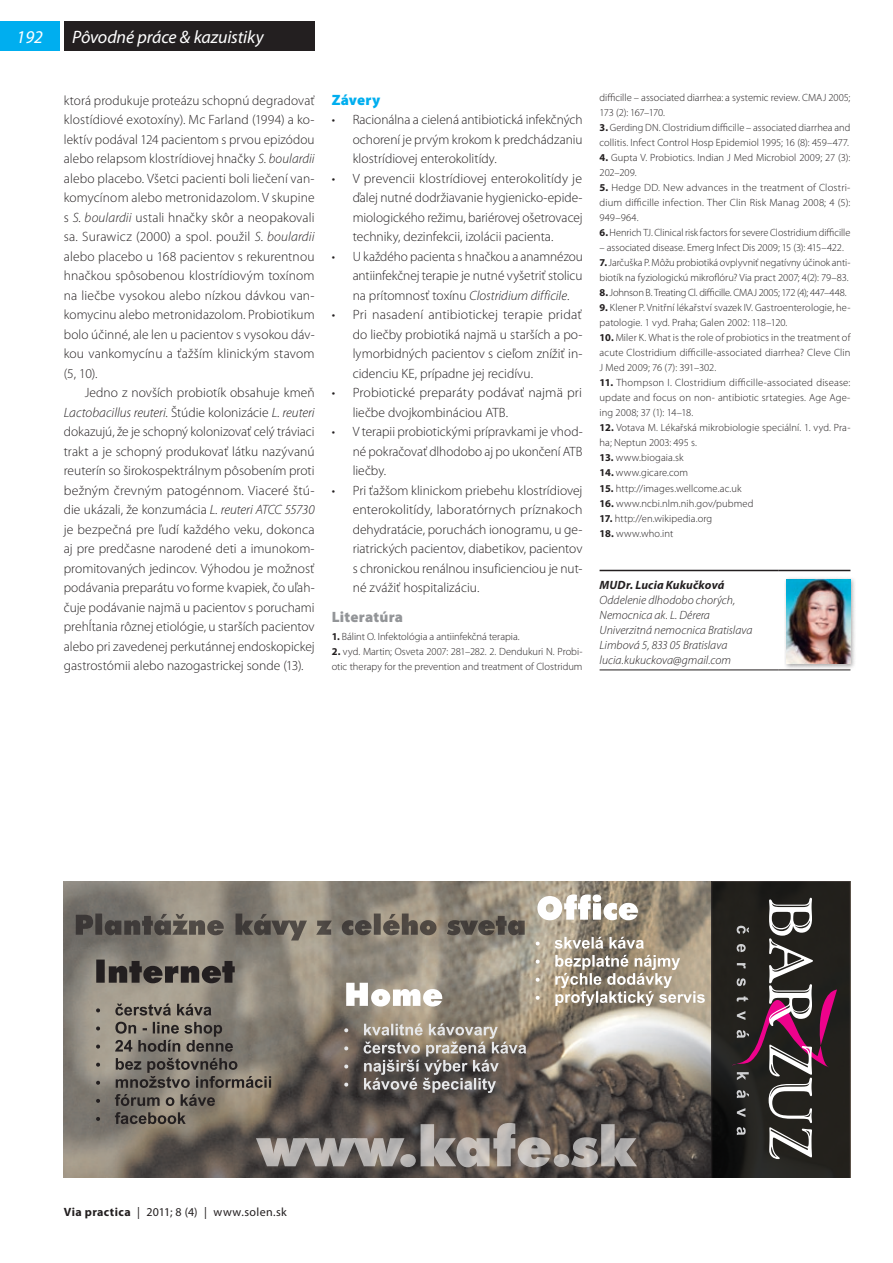
<style>
.page{position:relative;width:893px;height:1263px;background:#fff}
.page>*{position:absolute;margin:0;border:0;box-sizing:border-box;transform-origin:0 0}
.t1{font:italic 18px "Myriad Pro";letter-spacing:-.01em;color:#fff}
.t2{font:900 15px "Myriad Pro";letter-spacing:.02em;color:#939598}
.t3{font:900 15px "Myriad Pro";letter-spacing:.02em;color:#00aeef}
.t4{font:300 13.5px/19.5px "Myriad Pro";color:#231f20;text-align:justify}
.t5{font:italic 300 12px/15px "Myriad Pro";color:#231f20}
.t6{font:12px "Myriad Pro";letter-spacing:.03em;color:#231f20}
.t7{font:italic 700 12px "Myriad Pro";letter-spacing:.01em;color:#231f20}
.t8{font:300 10.5px/15px "Myriad Pro";letter-spacing:.005em;color:#231f20}
.t9{font:300 10.5px "Myriad Pro";letter-spacing:-.025em;color:#231f20}
.s1{font-style:italic}
.s2{font-weight:700}
</style>
<div class="page">
<div style="left:0;top:21px;width:60px;height:30px;background:#00aeef"></div>
<div style="left:64px;top:21px;width:251px;height:30px;background:#231f20"></div>
<hr style="left:600px;top:570px;width:178px;height:1px;background:#231f20">
<hr style="left:778px;top:570px;width:72px;height:1px;background:#231f20">
<hr style="left:600px;top:669px;width:178px;height:1px;background:#231f20">
<hr style="left:778px;top:669px;width:72px;height:1px;background:#231f20">
<div style="left:783px;top:576px;width:73px;height:94px;background:#231f20;opacity:.4"></div>
<img style="left:787px;top:579px;width:63px;height:85px">
<img style="left:64px;top:881px;width:647px;height:297px">
<svg style="left:76px;top:894px;width:629px;height:273px"></svg>
<svg style="left:711px;top:881px;width:139px;height:297px"></svg>
<h1 class="t1" style="left:16px;top:26px;width:28px">192</h1>
<h1 class="t1" style="left:72px;top:26px;width:193px">Pôvodné práce &amp; kazuistiky</h1>
<p class="t4" style="left:64px;top:90px;width:252px">ktorá produkuje proteázu schopnú degradovať klostídiové exotoxíny). Mc Farland (1994) a ko&shy;lektív podával 124 pacientom s prvou epizódou alebo relapsom klostrídiovej hnačky <span class="s1">S. boulardii </span>alebo placebo. Všetci pacienti boli liečení van&shy;komycínom alebo metronidazolom. V skupine s <span class="s1">S. boulardii</span> ustali hnačky skôr a neopakovali sa. Surawicz (2000) a spol. použil <span class="s1">S. boulardii </span>alebo placebo u 168 pacientov s rekurentnou hnačkou spôsobenou klostrídiovým toxínom na liečbe vysokou alebo nízkou dávkou van&shy;komycinu alebo metronidazolom. Probiotikum bolo účinné, ale len u pacientov s vysokou dáv&shy;kou vankomycínu a ťažším klinickým stavom (5, 10).</p>
<p class="t4" style="left:64px;top:383px;width:252px;text-indent:21px">Jedno z novších probiotík obsahuje kmeň <span class="s1">Lactobacillus reuteri</span>. Štúdie kolonizácie <span class="s1">L. reuteri </span>dokazujú, že je schopný kolonizovať celý tráviaci trakt a je schopný produkovať látku nazývanú reuterín so širokospektrálnym pôsobením proti bežným črevným patogénnom. Viaceré štú&shy;die ukázali, že konzumácia <span class="s1">L. reuteri ATCC 55730 </span>je bezpečná pre ľudí každého veku, dokonca aj pre predčasne narodené deti a imunokom&shy;promitovaných jedincov. Výhodou je možnosť podávania preparátu vo forme kvapiek, čo uľah&shy;čuje podávanie najmä u pacientov s poruchami prehĺtania rôznej etiológie, u starších pacientov alebo pri zavedenej perkutánnej endoskopickej gastrostómii alebo nazogastrickej sonde (13).</p>
<p class="t3" style="left:332px;top:89px;width:50px">Závery</p>
<p class="t4" style="left:353px;top:110px;width:232px;text-indent:-21px">• Racionálna a cielená antibiotická infekčných ochorení je prvým krokom k predchádzaniu klostrídiovej enterokolitídy.</p>
<p class="t4" style="left:353px;top:168px;width:231px;text-indent:-21px">• V prevencii klostrídiovej enterokolitídy je ďalej nutné dodržiavanie hygienicko-epide&shy;miologického režimu, bariérovej ošetrovacej techniky, dezinfekcii, izolácii pacienta.</p>
<p class="t4" style="left:353px;top:246px;width:232px;text-indent:-21px">• U každého pacienta s hnačkou a anamnézou antiinfekčnej terapie je nutné vyšetriť stolicu na prítomnosť toxínu <span class="s1">Clostridium difficile</span>.</p>
<p class="t4" style="left:353px;top:305px;width:231px;text-indent:-21px">• Pri nasadení antibiotickej terapie pridať do liečby probiotiká najmä u starších a po&shy;lymorbidných pacientov s cieľom znížiť in&shy;cidenciu KE, prípadne jej recidívu.</p>
<p class="t4" style="left:353px;top:383px;width:231px;text-indent:-21px">• Probiotické preparáty podávať najmä pri liečbe dvojkombináciou ATB.</p>
<p class="t4" style="left:353px;top:422px;width:232px;text-indent:-21px">• V terapii probiotickými prípravkami je vhod&shy;né pokračovať dlhodobo aj po ukončení ATB liečby.</p>
<p class="t4" style="left:353px;top:480px;width:231px;text-indent:-21px">• Pri ťažšom klinickom priebehu klostrídiovej enterokolitídy, laboratórnych príznakoch dehydratácie, poruchách ionogramu, u ge&shy;riatrických pacientov, diabetikov, pacientov s chronickou renálnou insuficienciou je nut&shy;né zvážiť hospitalizáciu.</p>
<p class="t2" style="left:332px;top:607px;width:73px">Literatúra</p>
<p class="t8" style="left:332px;top:629px;width:190px"><span class="s2">1.</span> Bálint O. Infektológia a antiinfekčná terapia.</p>
<p class="t8" style="left:332px;top:644px;width:252px"><span class="s2">2.</span> vyd. Martin; Osveta 2007: 281–282. 2. Dendukuri N. Probi&shy;otic therapy for the prevention and treatment of Clostridum</p>
<p class="t8" style="left:600px;top:90px;width:252px">difficille – associated diarrhea: a systemic review. CMAJ 2005;<br>173 (2): 167–170.</p>
<p class="t8" style="left:600px;top:120px;width:252px"><span class="s2">3.</span> Gerding DN. Clostridium difficille – associated diarrhea and collitis. Infect Control Hosp Epidemiol 1995; 16 (8): 459–477.</p>
<p class="t8" style="left:600px;top:150px;width:252px"><span class="s2">4.</span> Gupta V. Probiotics. Indian J Med Microbiol 2009; 27 (3):<br>202–209.</p>
<p class="t8" style="left:600px;top:180px;width:252px;text-align:justify"><span class="s2">5.</span> Hedge DD. New advances in the treatment of Clostri&shy;dium difficille infection. Ther Clin Risk Manag 2008; 4 (5):<br>949–964.</p>
<p class="t8" style="left:600px;top:225px;width:252px"><span class="s2">6.</span> Henrich TJ. Clinical risk factors for severe Clostridium difficille</p>
<p class="t8" style="left:600px;top:240px;width:246px">– associated disease. Emerg Infect Dis 2009; 15 (3): 415–422.</p>
<p class="t8" style="left:600px;top:255px;width:252px"><span class="s2">7.</span> Jarčuška P. Môžu probiotiká ovplyvniť negatívny účinok anti&shy;biotík na fyziologickú mikroflóru? Via pract 2007; 4(2): 79–83.</p>
<p class="t9" style="left:600px;top:287px;width:249px"><span class="s2">8.</span> Johnson B. Treating Cl. difficille. CMAJ 2005; 172 (4); 447–448.</p>
<p class="t8" style="left:600px;top:300px;width:252px"><span class="s2">9.</span> Klener P. Vnitřní lékařství svazek IV. Gastroenterologie, he&shy;patologie. 1 vyd. Praha; Galen 2002: 118–120.</p>
<p class="t8" style="left:600px;top:330px;width:252px;text-align:justify"><span class="s2">10.</span> Miler K. What is the role of probiotics in the treatment of acute Clostridium difficille-associated diarrhea? Cleve Clin J Med 2009; 76 (7): 391–302.</p>
<p class="t8" style="left:600px;top:375px;width:252px;text-align:justify"><span class="s2">11.</span> Thompson I. Clostridium difficille-associated disease: update and focus on non- antibiotic srtategies. Age Age&shy;ing 2008; 37 (1): 14–18.</p>
<p class="t8" style="left:600px;top:420px;width:252px"><span class="s2">12.</span> Votava M. Lékařská mikrobiologie speciální. 1. vyd. Pra&shy;ha; Neptun 2003: 495 s.</p>
<p class="t8" style="left:600px;top:450px;width:85px"><span class="s2">13.</span> www.biogaia.sk</p>
<p class="t8" style="left:600px;top:465px;width:90px"><span class="s2">14.</span> www.gicare.com</p>
<p class="t8" style="left:600px;top:480px;width:144px"><span class="s2">15.</span> http://images.wellcome.ac.uk</p>
<p class="t8" style="left:600px;top:495px;width:155px"><span class="s2">16.</span> www.ncbi.nlm.nih.gov/pubmed</p>
<p class="t8" style="left:600px;top:510px;width:114px"><span class="s2">17.</span> http://en.wikipedia.org</p>
<p class="t8" style="left:600px;top:525px;width:75px"><span class="s2">18.</span> www.who.int</p>
<p class="t7" style="left:600px;top:577px;width:126px">MUDr. Lucia Kukučková</p>
<p class="t5" style="left:600px;top:592px;width:154px">Oddelenie dlhodobo chorých,<br>Nemocnica ak. L. Dérera<br>Univerzitná nemocnica Bratislava<br>Limbová 5, 833 05 Bratislava lucia.kukuckova@gmail.com</p>
<p class="t6" style="left:64px;top:1205px;width:224px"><span class="s2">Via practica</span> | 2011; 8 (4) | www.solen.sk</p>
</div>
